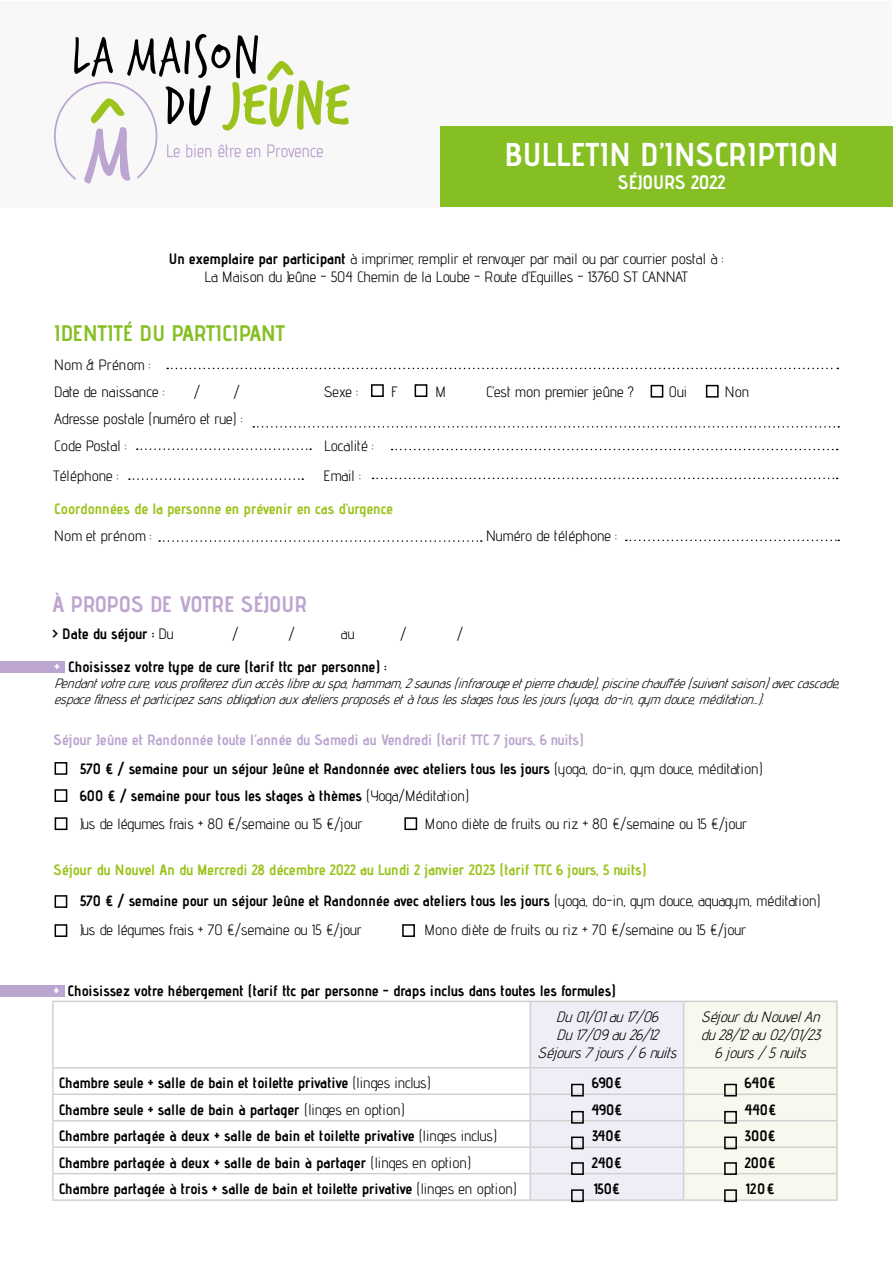
<style>
.page{position:relative;width:893px;height:1263px;background:#fff}
.page>*{position:absolute;margin:0;border:0;box-sizing:border-box;transform-origin:0 0}
.t1{font:700 33px "Advent Pro";color:#fff}
.t2{font:700 22.5px "Advent Pro";color:#86bf24}
.t3{font:700 22.5px "Advent Pro";color:#bca5d0}
.t4{font:700 19.5px "Advent Pro";color:#fff}
.t5{font:700 15px/27.2px "Advent Pro";color:#000}
.t6{font:15px/27px "Advent Pro";color:#000}
.t7{font:700 15px/31.7px "Advent Pro";color:#9bc31c}
.t8{font:italic 15px/18px "Advent Pro";color:#000;text-align:center}
.t9{font:700 15px "Advent Pro";color:#bca5d0}
.t10{font:italic 13.5px/16.2px "Advent Pro";color:#000}
.s1{font-weight:700}
.s2{font-weight:400}
.s3{color:#fff}
.s4{color:#000}
.s5{font-weight:400;color:#000}
</style>
<div class="page">
<div style="left:0;top:985px;width:64px;height:11px;background:#bca5d0"></div>
<div style="left:0;top:661px;width:64px;height:11px;background:#bca5d0"></div>
<div style="left:1px;top:1px;width:891px;height:207px;background:#f8f8f8"></div>
<svg style="left:54px;top:34px;width:296px;height:149px"></svg>
<div style="left:441px;top:126px;width:452px;height:80px;background:#86bf24"></div>
<div style="left:651px;top:385px;width:12px;height:13px;border:2px solid #000"></div>
<div style="left:706px;top:385px;width:13px;height:13px;border:2px solid #000"></div>
<div style="left:415px;top:384px;width:12px;height:13px;border:2px solid #000"></div>
<div style="left:371px;top:384px;width:13px;height:13px;border:2px solid #000"></div>
<div style="left:55px;top:762px;width:12px;height:13px;border:2px solid #000"></div>
<div style="left:55px;top:789px;width:12px;height:13px;border:2px solid #000"></div>
<div style="left:55px;top:817px;width:12px;height:13px;border:2px solid #000"></div>
<div style="left:404px;top:817px;width:13px;height:13px;border:2px solid #000"></div>
<svg style="left:167px;top:368px;width:671px;height:1px"></svg>
<svg style="left:159px;top:540px;width:323px;height:2px"></svg>
<svg style="left:626px;top:540px;width:213px;height:1px"></svg>
<svg style="left:129px;top:478px;width:174px;height:2px"></svg>
<svg style="left:373px;top:478px;width:465px;height:1px"></svg>
<svg style="left:392px;top:449px;width:446px;height:1px"></svg>
<svg style="left:137px;top:448px;width:174px;height:2px"></svg>
<svg style="left:253px;top:426px;width:586px;height:2px"></svg>
<div style="left:55px;top:895px;width:12px;height:13px;border:2px solid #000"></div>
<div style="left:55px;top:924px;width:12px;height:13px;border:2px solid #000"></div>
<div style="left:402px;top:924px;width:13px;height:13px;border:2px solid #000"></div>
<hr style="left:52px;top:1000px;width:478px;height:2px;background:#d0d0d0">
<hr style="left:52px;top:1002px;width:2px;height:65px;background:#d0d0d0">
<hr style="left:530px;top:1000px;width:154px;height:2px;background:#d0d0d0">
<hr style="left:529px;top:1002px;width:2px;height:65px;background:#d0d0d0">
<hr style="left:684px;top:1000px;width:154px;height:2px;background:#d0d0d0">
<hr style="left:836px;top:1002px;width:2px;height:65px;background:#d0d0d0">
<hr style="left:52px;top:1067px;width:478px;height:1px;background:#d0d0d0">
<hr style="left:52px;top:1068px;width:2px;height:25px;background:#d0d0d0">
<hr style="left:529px;top:1068px;width:2px;height:25px;background:#d0d0d0">
<hr style="left:684px;top:1067px;width:154px;height:1px;background:#d0d0d0">
<hr style="left:836px;top:1068px;width:2px;height:25px;background:#d0d0d0">
<hr style="left:52px;top:1093px;width:478px;height:2px;background:#d0d0d0">
<hr style="left:52px;top:1095px;width:2px;height:25px;background:#d0d0d0">
<hr style="left:529px;top:1095px;width:2px;height:25px;background:#d0d0d0">
<hr style="left:684px;top:1093px;width:154px;height:2px;background:#d0d0d0">
<hr style="left:836px;top:1095px;width:2px;height:25px;background:#d0d0d0">
<hr style="left:52px;top:1120px;width:478px;height:1px;background:#d0d0d0">
<hr style="left:52px;top:1121px;width:2px;height:25px;background:#d0d0d0">
<hr style="left:529px;top:1121px;width:2px;height:25px;background:#d0d0d0">
<hr style="left:684px;top:1120px;width:154px;height:1px;background:#d0d0d0">
<hr style="left:836px;top:1121px;width:2px;height:25px;background:#d0d0d0">
<hr style="left:52px;top:1146px;width:478px;height:2px;background:#d0d0d0">
<hr style="left:52px;top:1148px;width:2px;height:25px;background:#d0d0d0">
<hr style="left:529px;top:1148px;width:2px;height:25px;background:#d0d0d0">
<hr style="left:684px;top:1146px;width:154px;height:2px;background:#d0d0d0">
<hr style="left:836px;top:1148px;width:2px;height:25px;background:#d0d0d0">
<hr style="left:52px;top:1173px;width:478px;height:1px;background:#d0d0d0">
<hr style="left:52px;top:1174px;width:2px;height:25px;background:#d0d0d0">
<hr style="left:529px;top:1174px;width:2px;height:25px;background:#d0d0d0">
<hr style="left:684px;top:1173px;width:154px;height:1px;background:#d0d0d0">
<svg style="left:530px;top:1002px;width:307px;height:197px;background:#f1f1f0"></svg>
<hr style="left:836px;top:1174px;width:2px;height:25px;background:#d0d0d0">
<hr style="left:52px;top:1199px;width:478px;height:2px;background:#d0d0d0">
<hr style="left:530px;top:1199px;width:154px;height:2px;background:#d0d0d0">
<hr style="left:684px;top:1199px;width:154px;height:2px;background:#d0d0d0">
<div style="left:571px;top:1084px;width:13px;height:12px;border:2px solid #000"></div>
<div style="left:571px;top:1136px;width:13px;height:13px;border:2px solid #000"></div>
<div style="left:571px;top:1111px;width:13px;height:13px;border:2px solid #000"></div>
<div style="left:571px;top:1162px;width:13px;height:13px;border:2px solid #000"></div>
<div style="left:571px;top:1189px;width:13px;height:13px;border:2px solid #000"></div>
<div style="left:724px;top:1084px;width:13px;height:12px;border:2px solid #000"></div>
<div style="left:724px;top:1136px;width:13px;height:13px;border:2px solid #000"></div>
<div style="left:724px;top:1111px;width:13px;height:13px;border:2px solid #000"></div>
<div style="left:724px;top:1162px;width:13px;height:13px;border:2px solid #000"></div>
<div style="left:724px;top:1189px;width:13px;height:13px;border:2px solid #000"></div>
<h1 class="t1" style="left:505px;top:134px;width:335px">BULLETIN D’INSCRIPTION</h1>
<h3 class="t4" style="left:618px;top:170px;width:109px">SÉJOURS 2022</h3>
<p class="t6" style="left:169px;top:249px;width:556px;line-height:18px;text-align:center"><span class="s1">Un exemplaire par participant</span> à imprimer, remplir et renvoyer par mail ou par courrier postal à :<br>La Maison du Jeûne - 504 Chemin de la Loube - Route d’Eguilles - 13760 ST CANNAT</p>
<h2 class="t2" style="left:54px;top:319px;width:233px">IDENTITÉ DU PARTICIPANT</h2>
<p class="t6" style="left:54px;top:351px;width:112px">Nom &amp; Prénom :<br>Date de naissance :</p>
<p class="t6" style="left:194px;top:378px;width:8px">/</p>
<p class="t6" style="left:233px;top:378px;width:8px">/</p>
<p class="t6" style="left:324px;top:378px;width:35px">Sexe :</p>
<p class="t6" style="left:391px;top:378px;width:8px">F</p>
<p class="t6" style="left:435px;top:378px;width:12px">M</p>
<p class="t6" style="left:486px;top:378px;width:149px">C’est mon premier jeûne ?</p>
<p class="t6" style="left:669px;top:378px;width:20px">Oui</p>
<p class="t6" style="left:725px;top:378px;width:26px">Non</p>
<p class="t6" style="left:54px;top:405px;width:190px">Adresse postale (numéro et rue) :<br>Code Postal :</p>
<p class="t6" style="left:324px;top:432px;width:51px">Localité :</p>
<p class="t6" style="left:53px;top:461px;width:67px">Téléphone :</p>
<p class="t6" style="left:323px;top:461px;width:39px">Email :</p>
<p class="t7" style="left:54px;top:493px;width:340px">Coordonnées de la personne en prévenir en cas d’urgence</p>
<p class="t6" style="left:54px;top:522px;width:99px">Nom et prénom :</p>
<p class="t6" style="left:486px;top:522px;width:132px">Numéro de téléphone :</p>
<h2 class="t3" style="left:52px;top:590px;width:256px">À PROPOS DE VOTRE SÉJOUR</h2>
<p class="t5" style="left:52px;top:619px;width:123px">&gt; Date du séjour : <span class="s2">Du</span></p>
<p class="t6" style="left:232px;top:619px;width:8px">/</p>
<p class="t6" style="left:289px;top:619px;width:8px">/</p>
<p class="t6" style="left:341px;top:619px;width:15px">au</p>
<p class="t6" style="left:400px;top:619px;width:8px">/</p>
<p class="t6" style="left:457px;top:619px;width:8px">/</p>
<p class="t5" style="left:54px;top:653px;width:334px"><span class="s3">+</span> Choisissez votre type de cure (tarif ttc par personne) :</p>
<p class="t10" style="left:54px;top:675px;width:792px">Pendantvotrecure,vousprofiterezd’unaccèslibreauspa,hammam,2saunas(infrarougeetpierrechaude),piscinechauffée(suivantsaison)aveccascade, espacefitnessetparticipezsansobligationauxateliersproposésetàtouslesstagestouslesjours(yoga,do-in,gym douce,méditation...).</p>
<p class="t9" style="left:53px;top:730px;width:532px">Séjour Jeûne et Randonnée toute l’année du Samedi au Vendredi (tarif TTC 7 jours, 6 nuits)</p>
<p class="t5" style="left:80px;top:755px;width:684px">570 € / semaine pour un séjour Jeûne et Randonnée avec ateliers tous les jours <span class="s2">(yoga, do-in, gym douce, méditation)<br></span>600 € / semaine pour tous les stages à thèmes <span class="s2">(Yoga/Méditation)<br>Jus de légumes frais + 80 €/semaine ou 15 €/jour</span></p>
<p class="t6" style="left:425px;top:809px;width:324px">Mono diète de fruits ou riz + 80 €/semaine ou 15 €/jour</p>
<p class="t7" style="left:80px;top:853px;width:742px;text-indent:-27px">Séjour du Nouvel An du Mercredi 28 décembre 2022 au Lundi 2 janvier 2023 (tarif TTC 6 jours, 5 nuits)<br><span class="s4">570 € / semaine pour un séjour Jeûne et Randonnée avec ateliers tous les jours</span> <span class="s5">(yoga, do-in, gym douce, aquagym, méditation)</span></p>
<p class="t6" style="left:80px;top:916px;width:283px">Jus de légumes frais + 70 €/semaine ou 15 €/jour</p>
<p class="t6" style="left:424px;top:916px;width:323px">Mono diète de fruits ou riz + 70 €/semaine ou 15 €/jour</p>
<p class="t5" style="left:53px;top:976px;width:564px"><span class="s3">+</span> Choisissez votre hébergement (tarif ttc par personne - draps inclus dans toutes les formules)</p>
<p class="t8" style="left:538px;top:1007px;width:145px">Du01/01au17/06<br>Du17/09au26/12<br>Séjours7jours/6nuits</p>
<p class="t8" style="left:700px;top:1007px;width:126px">SéjourduNouvelAn du28/12au02/01/23<br>6jours/5nuits</p>
<p class="t5" style="left:59px;top:1069px;width:374px">Chambre seule + salle de bain et toilette privative <span class="s2">(linges inclus)</span></p>
<p class="t5" style="left:592px;top:1069px;width:31px">690€</p>
<p class="t5" style="left:745px;top:1069px;width:32px">640€</p>
<p class="t5" style="left:59px;top:1096px;width:348px">Chambre seule + salle de bain à partager <span class="s2">(linges en option)</span></p>
<p class="t5" style="left:591px;top:1096px;width:32px">490€</p>
<p class="t5" style="left:744px;top:1096px;width:33px">440€</p>
<p class="t5" style="left:59px;top:1122px;width:440px">Chambre partagée à deux + salle de bain et toilette privative <span class="s2">(linges inclus)</span></p>
<p class="t5" style="left:592px;top:1122px;width:31px">340€</p>
<p class="t5" style="left:745px;top:1122px;width:32px">300€</p>
<p class="t5" style="left:59px;top:1148px;width:414px">Chambre partagée à deux + salle de bain à partager <span class="s2">(linges en option)</span></p>
<p class="t5" style="left:592px;top:1148px;width:32px">240€</p>
<p class="t5" style="left:745px;top:1148px;width:32px">200€</p>
<p class="t5" style="left:59px;top:1175px;width:460px">Chambre partagée à trois + salle de bain et toilette privative <span class="s2">(linges en option)</span></p>
<p class="t5" style="left:594px;top:1175px;width:28px">150€</p>
<p class="t5" style="left:746px;top:1175px;width:30px">120€</p>
</div>
